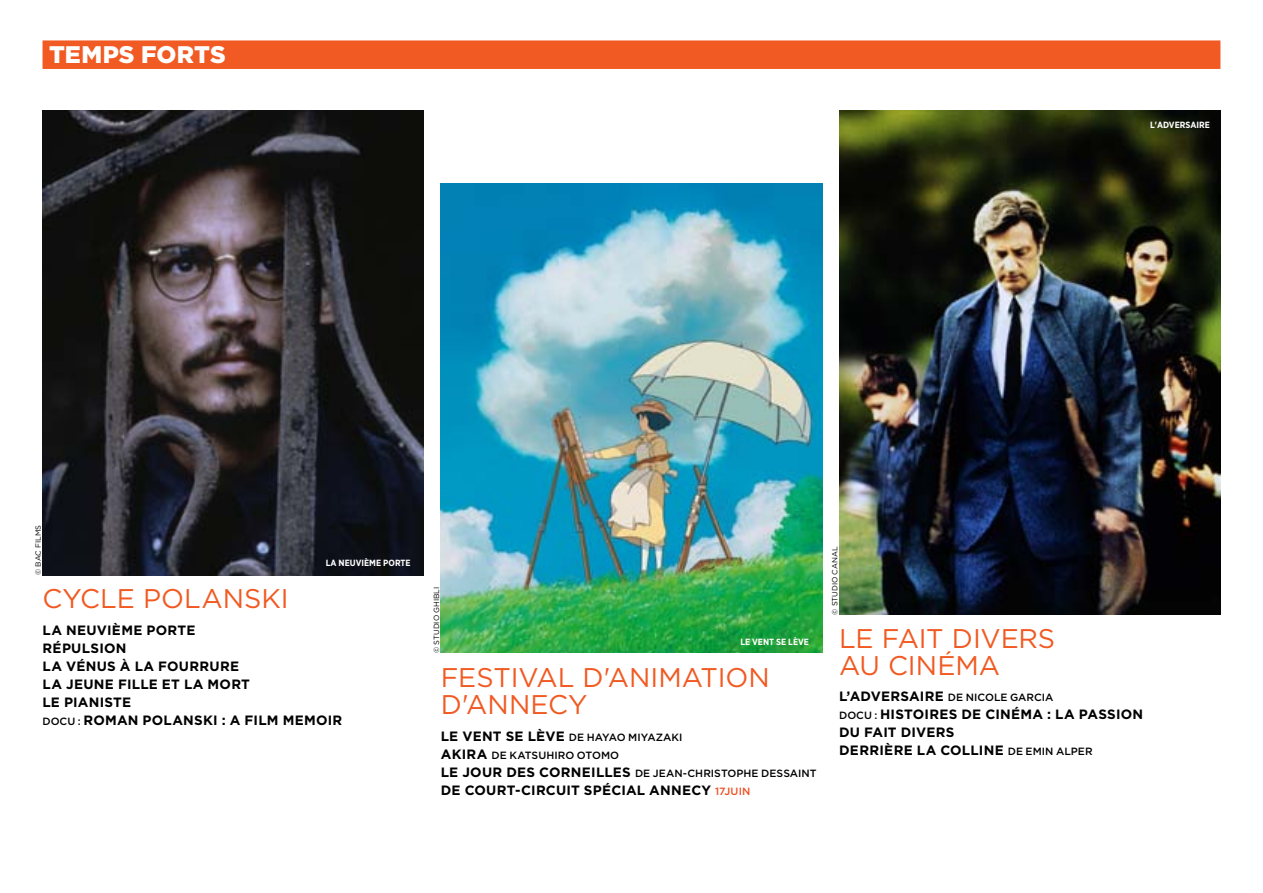
<style>
.page{position:relative;width:1263px;height:893px;background:#fff}
.page>*{position:absolute;margin:0;border:0;box-sizing:border-box;transform-origin:0 0}
.t1{font:27px/27px "Gotham";color:#f15a22}
.t2{font:900 24px "Gotham";letter-spacing:.005em;color:#fff}
.t3{font:700 13.5px/18px "Gotham";letter-spacing:.02em;color:#000}
.t4{font:500 10.5px/18px "Gotham";color:#000}
.t5{font:700 9px "Gotham Narrow";color:#fff}
.t6{font:7.5px "Gotham";color:#000}
.s1{font-weight:500;font-size:10.5px}
.s2{font-weight:700;font-size:13.5px}
.s3{font-weight:500;font-size:10.5px;color:#f04e23}
</style>
<div class="page">
<div style="left:43px;top:40px;width:1177px;height:29px;background:#f15a22"></div>
<img style="left:43px;top:111px;width:381px;height:464px">
<img style="left:839px;top:111px;width:381px;height:503px">
<img style="left:441px;top:184px;width:381px;height:469px">
<h2 class="t2" style="left:49px;top:38px;width:178px">TEMPS FORTS</h2>
<p class="t5" style="left:1150px;top:119px;width:61px">L'ADVERSAIRE</p>
<p class="t6" style="left:33px;top:575px;width:52px;rotate:-90deg">© BAC FILMS</p>
<p class="t5" style="left:326px;top:557px;width:86px">LA NEUVIÈME PORTE</p>
<h1 class="t1" style="left:43px;top:585px;width:248px">CYCLE POLANSKI</h1>
<p class="t3" style="left:42px;top:621px;width:301px">LA NEUVIÈME PORTE<br>RÉPULSION<br>LA VÉNUS À LA FOURRURE<br>LA JEUNE FILLE ET LA MORT<br>LE PIANISTE<br><span class="s1">DOCU :</span> ROMAN POLANSKI : A FILM MEMOIR</p>
<p class="t6" style="left:432px;top:653px;width:68px;rotate:-90deg">© STUDIO GHIBLI</p>
<p class="t5" style="left:740px;top:636px;width:70px">LE VENT SE LÈVE</p>
<h1 class="t1" style="left:441px;top:663px;width:331px">FESTIVAL D'ANIMATION<br>D'ANNECY</h1>
<p class="t4" style="left:441px;top:728px;width:377px"><span class="s2">LE VENT SE LÈVE</span> DE HAYAO MIYAZAKI<br><span class="s2">AKIRA</span> DE KATSUH IRO OTOM O<br><span class="s2">LE JOUR DES CORNEILLES</span> DE JEAN-CH RISTOPH E DESSAINT</p>
<p class="t3" style="left:441px;top:781px;width:311px">DE COURT-CIRCUIT SPÉCIAL ANNECY <span class="s3">17JUIN</span></p>
<p class="t6" style="left:830px;top:615px;width:70px;rotate:-90deg">© STUD IO CANAL</p>
<h1 class="t1" style="left:839px;top:624px;width:218px">LE FAIT D IVERS<br>AU CINÉMA</h1>
<p class="t4" style="left:839px;top:688px;width:216px"><span class="s2">L’ADVERSAIRE</span> DE N ICOLE GARCIA</p>
<p class="t3" style="left:839px;top:705px;width:305px"><span class="s1">DOCU :</span> HISTOIRES DE CINÉMA : LA PASSION<br>DU FAIT DIVERS<br>DERRIÈRE LA COLLINE <span class="s1">DE EM IN ALPER</span></p>
</div>
